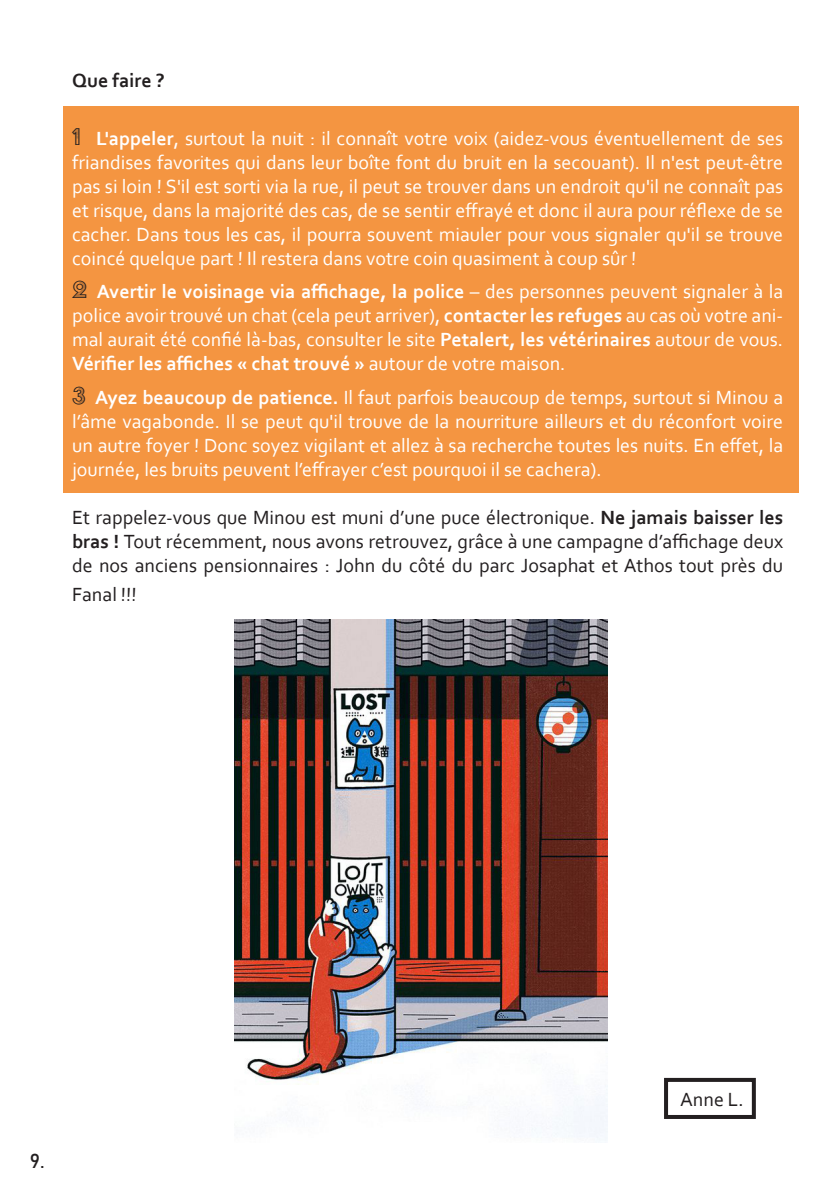
<style>
.page{position:relative;width:840px;height:1191px;background:#fff}
.page>*{position:absolute;margin:0;border:0;box-sizing:border-box;transform-origin:0 0}
.t1{font:20px/24px "Corbel";color:#fff;text-align:justify}
.t2{font:20px/24px "Corbel";color:#231f20;text-align:justify}
.t3{font:700 20px "Corbel";color:#231f20}
.t4{font:20px "Bahnschrift";color:#231f20}
.s1{font-family:"Acier BAT Text Gris";font-size:28px;color:#231f20}
.s2{font-weight:700}
</style>
<div class="page">
<div style="left:63px;top:106px;width:735px;height:386px;background:#f49541"></div>
<div style="left:663px;top:1078px;width:92px;height:41px;border:4px solid #231f20"></div>
<img style="left:234px;top:619px;width:373px;height:522px">
<p class="t3" style="left:72px;top:68px;width:94px">Que faire ?</p>
<p class="t1" style="left:72px;top:125px;width:712px"><span class="s1">1</span> <span class="s2">L'appeler</span>, surtout la nuit : il connaît votre voix (aidez-vous éventuellement de ses friandises favorites qui dans leur boîte font du bruit en la secouant). Il n'est peut-être pas si loin ! S'il est sorti via la rue, il peut se trouver dans un endroit qu'il ne connaît pas et risque, dans la majorité des cas, de se sentir effrayé et donc il aura pour réflexe de se cacher. Dans tous les cas, il pourra souvent miauler pour vous signaler qu'il se trouve coincé quelque part ! Il restera dans votre coin quasiment à coup sûr !</p>
<p class="t1" style="left:72px;top:279px;width:712px"><span class="s1">2</span> <span class="s2">Avertir le voisinage via affichage, la police</span> – des personnes peuvent signaler à la police avoir trouvé un chat (cela peut arriver), <span class="s2">contacter les refuges</span> au cas où votre ani&shy;mal aurait été confié là-bas, consulter le site <span class="s2">Petalert, les vétérinaires</span> autour de vous.<br><span class="s2">Vérifier les affiches « chat trouvé »</span> autour de votre maison.</p>
<p class="t1" style="left:72px;top:385px;width:712px"><span class="s1">3</span> <span class="s2">Ayez beaucoup de patience.</span> Il faut parfois beaucoup de temps, surtout si Minou a l’âme vagabonde. Il se peut qu'il trouve de la nourriture ailleurs et du réconfort voire un autre foyer ! Donc soyez vigilant et allez à sa recherche toutes les nuits. En effet, la journée, les bruits peuvent l’effrayer c’est pourquoi il se cachera).</p>
<p class="t2" style="left:72px;top:505px;width:712px">Et rappelez-vous que Minou est muni d’une puce électronique. <span class="s2">Ne jamais baisser les bras !</span> Tout récemment, nous avons retrouvez, grâce à une campagne d’affichage deux de nos anciens pensionnaires : John du côté du parc Josaphat et Athos tout près du</p>
<p class="t2" style="left:72px;top:581px;width:66px">Fanal !!!</p>
<p class="t4" style="left:30px;top:1148px;width:16px">9.</p>
<p class="t2" style="left:679px;top:1087px;width:65px">Anne L.</p>
</div>
